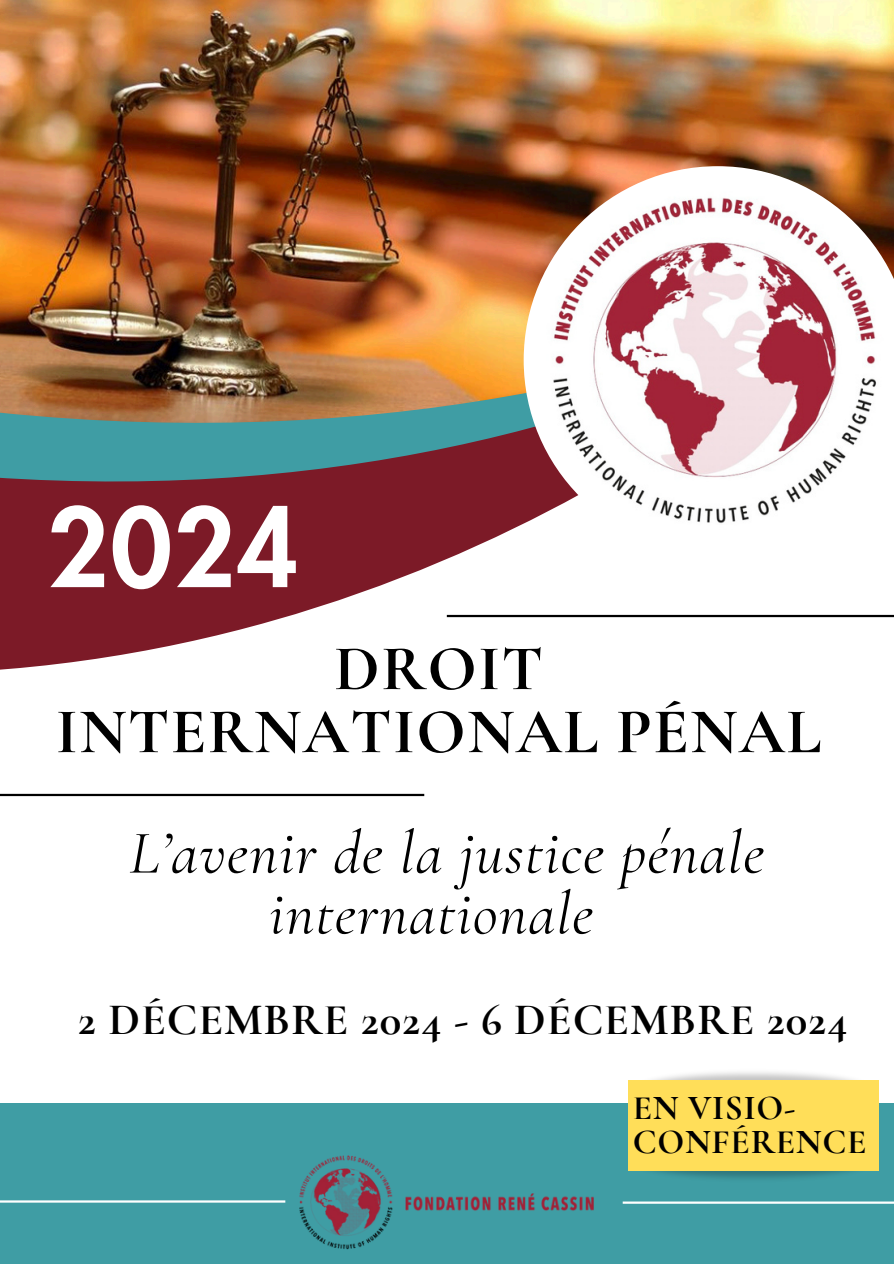
<style>
.page{position:relative;width:894px;height:1264px;background:#fff}
.page>*{position:absolute;margin:0;border:0;box-sizing:border-box;transform-origin:0 0}
.t1{font:800 105.75px "Futura LT Pro";color:#fff}
.t2{font:700 64.5px/63px "Cormorant Garamond";letter-spacing:.02em;color:#000;text-align:center}
.t3{font:italic 61.5px/60.8px "Cormorant Garamond";letter-spacing:.02em;color:#000;text-align:center}
.t4{font:700 45px "Cormorant Garamond";letter-spacing:.02em;color:#000}
.t5{font:700 35.1px/34.2px "Cormorant Garamond";letter-spacing:.02em;color:#000}
</style>
<div class="page">
<svg style="left:858px;top:0;width:35px;height:618px"></svg>
<img style="left:0;top:0;width:858px;height:797px">
<svg style="left:523px;top:166px;width:370px;height:388px"></svg>
<svg style="left:528px;top:171px;width:365px;height:378px"></svg>
<img style="left:538px;top:181px;width:355px;height:358px">
<hr style="left:446px;top:615px;width:447px;height:2px;background:#000">
<hr style="left:0;top:793px;width:424px;height:3px;background:#000">
<div style="left:0;top:1103px;width:893px;height:160px;background:#3f9da4"></div>
<img style="left:299px;top:1155px;width:295px;height:95px">
<hr style="left:622px;top:1201px;width:271px;height:2px;background:#fff">
<hr style="left:0;top:1200px;width:285px;height:2px;background:#fff">
<img style="left:655px;top:1147px;width:224px;height:32px">
<img style="left:653px;top:1072px;width:226px;height:31px">
<div style="left:628px;top:1080px;width:249px;height:91px;background:#ffde59"></div>
<p class="t1" style="left:47px;top:500px;width:252px">2024</p>
<p class="t2" style="left:56px;top:637px;width:767px">DROIT<br>INTERNATIONAL PÉNAL</p>
<h2 class="t3" style="left:129px;top:822px;width:636px">L’avenir de la justice pénale internationale</h2>
<h3 class="t4" style="left:78px;top:992px;width:771px">2 DÉCEMBRE 2024 - 6 DÉCEMBRE 2024</h3>
<h4 class="t5" style="left:632px;top:1090px;width:235px">EN VISIO-<br>CONFÉRENCE</h4>
</div>
